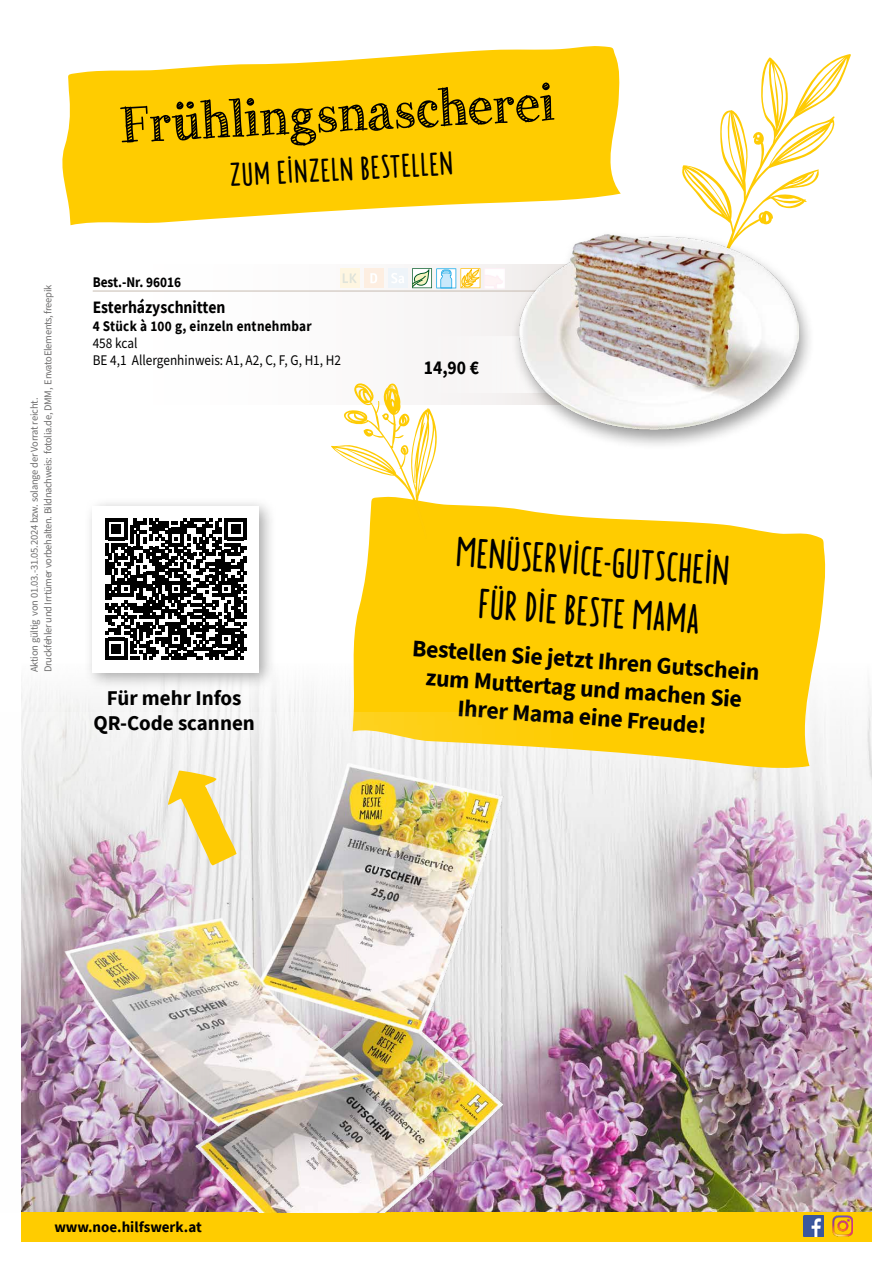
<style>
.page{position:relative;width:893px;height:1263px;background:#fff}
.page>*{position:absolute;margin:0;border:0;box-sizing:border-box;transform-origin:0 0}
.t1{font:52.5px "Handy George";color:#000}
.t2{font:41.85px/50.2px "Borden";color:#000;text-align:center}
.t3{font:33px "Borden";color:#000}
.t4{font:700 23.7px/28.5px "Source Sans Pro";color:#000;text-align:center}
.t5{font:700 21px/25.2px "Source Sans Pro";color:#000;text-align:center}
.t6{font:700 19.5px "Source Sans Pro";color:#000;scale:.9 1}
.t7{font:700 17.4px "Source Sans Pro";color:#000;scale:.9 1}
.t8{font:700 15px "Source Sans Pro";color:#000}
.t9{font:14.7px/17.4px "Source Sans Pro";color:#000;scale:.9 1}
.t10{font:700 14.7px "Source Sans Pro";letter-spacing:.02em;color:#000;scale:.9 1}
.t11{font:700 14.7px "Source Sans Pro";color:#000;scale:.9 1}
.t12{font:10.5px/13.5px "Source Sans Pro";letter-spacing:-.03em;color:#706f6f}
</style>
<div class="page">
<img style="left:21px;top:686px;width:851px;height:526px">
<svg style="left:682px;top:54px;width:169px;height:160px"></svg>
<div style="left:21px;top:1212px;width:851px;height:30px;background:#fc0"></div>
<img style="left:832px;top:1216px;width:21px;height:20px">
<img style="left:803px;top:1216px;width:21px;height:20px">
<div style="left:389px;top:337px;width:311px;height:55px;background:#f8f6f6"></div>
<hr style="left:93px;top:291px;width:467px;height:1px;background:#c6bbb1">
<div style="left:511px;top:230px;width:305px;height:221px;background:#000;opacity:.4"></div>
<img style="left:520px;top:214px;width:278px;height:223px">
<div style="left:340px;top:268px;width:20px;height:20px;background:#fef6e1"></div>
<svg style="left:343px;top:273px;width:14px;height:10px"></svg>
<div style="left:364px;top:268px;width:20px;height:20px;background:#fdeee1"></div>
<svg style="left:370px;top:273px;width:7px;height:10px"></svg>
<div style="left:388px;top:268px;width:20px;height:20px;background:#eef4f9"></div>
<svg style="left:391px;top:273px;width:13px;height:10px"></svg>
<svg style="left:412px;top:268px;width:68px;height:21px"></svg>
<div style="left:83px;top:496px;width:194px;height:194px;background:#000;opacity:.35"></div>
<div style="left:93px;top:506px;width:166px;height:166px;background:#fff"></div>
<svg style="left:105px;top:518px;width:142px;height:142px"></svg>
<svg style="left:350px;top:503px;width:477px;height:269px;background:#fed11e"></svg>
<svg style="left:62px;top:46px;width:559px;height:179px;fill:#fc0"></svg>
<img style="left:21px;top:713px;width:569px;height:499px">
<svg style="left:157px;top:758px;width:93px;height:114px"></svg>
<svg style="left:331px;top:383px;width:107px;height:155px"></svg>
<p class="t12" style="left:28px;top:672px;width:389px;rotate:-90deg">Aktion gültig von 01.03.-31.05.2024 bzw. solange der Vorrat reicht.<br>Druckfehler und Irrtümer vorbehalten. Bildnachweis: fotolia.de, DMM, EnvatoElements, freepik</p>
<h1 class="t1" style="left:116px;top:96px;width:443px;rotate:-3deg">Frühlingsnascherei</h1>
<h3 class="t3" style="left:228px;top:155px;width:225px;rotate:-3deg">zum Einzeln bestellen</h3>
<h3 class="t11" style="left:93px;top:272px;width:100px">Best.-Nr. 96016</h3>
<h3 class="t7" style="left:93px;top:296px;width:149px">Esterházyschnitten</h3>
<h3 class="t10" style="left:93px;top:316px;width:245px">4 Stück à 100 g, einzeln entnehmbar</h3>
<h3 class="t9" style="left:93px;top:335px;width:277px">458 kcal<br>BE 4,1 Allergenhinweis: A1, A2, C, F, G, H1, H2</h3>
<h3 class="t5" style="left:93px;top:685px;width:163px">Für mehr Infos<br>QR-Code scannen</h3>
<h3 class="t6" style="left:424px;top:354px;width:63px">14,90 €</h3>
<h2 class="t2" style="left:458px;top:524px;width:275px;rotate:4deg">MENÜSERVICE-GUTSCHEIN für die beste Mama</h2>
<h3 class="t4" style="left:413px;top:633px;width:349px;rotate:4deg">Bestellen Sie jetzt Ihren Gutschein zum Muttertag und machen Sie<br>Ihrer Mama eine Freude!</h3>
<h3 class="t8" style="left:54px;top:1217px;width:149px">www.noe.hilfswerk.at</h3>
</div>
